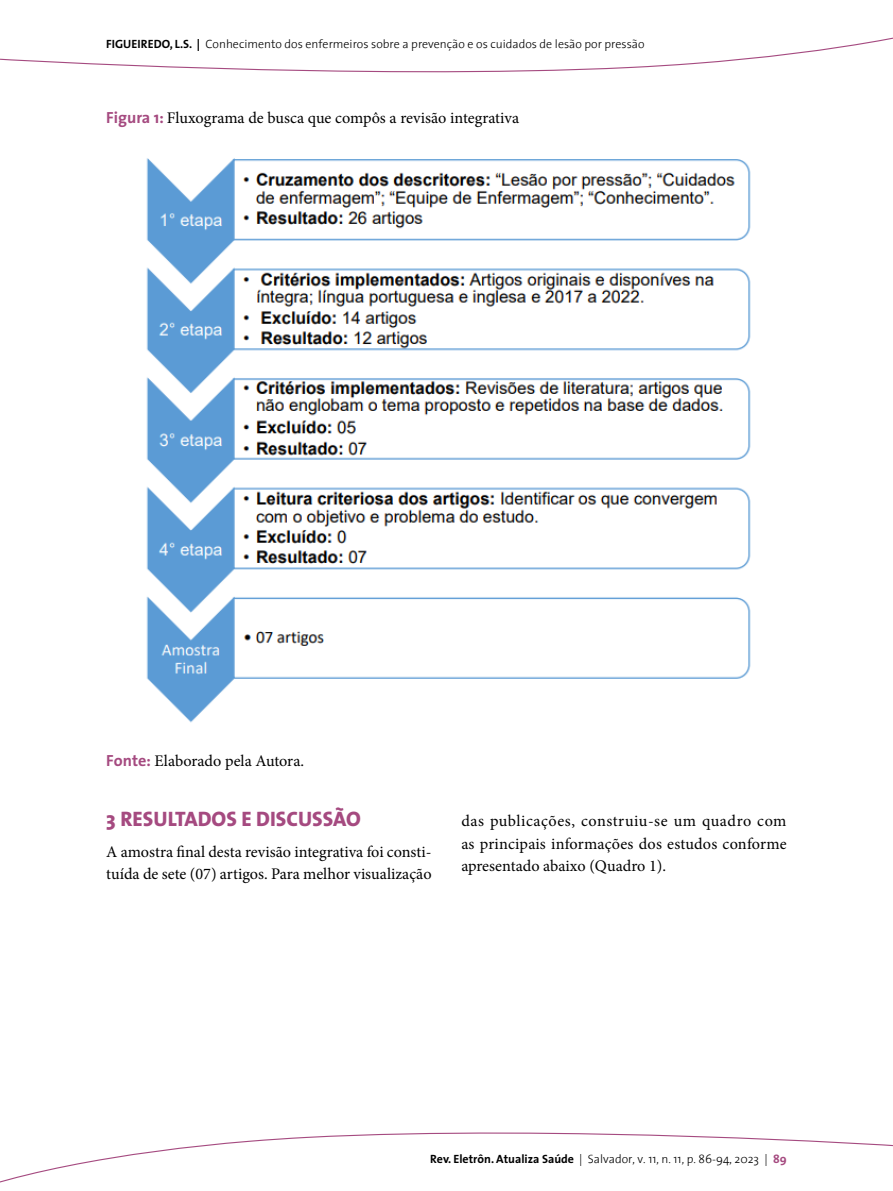
<style>
.page{position:relative;width:893px;height:1191px;background:#fff}
.page>*{position:absolute;margin:0;border:0;box-sizing:border-box;transform-origin:0 0}
.t1{font:800 21px "The Sans";color:#a54a80}
.texto{font:16.2px/22.2px "Minion Pro";color:#000}
.legenda{font:16.2px "Minion Pro";color:#000}
.t2{font:300 12px "The Sans 3";color:#000}
.s1{font-family:"The Sans";font-weight:700}
.s2{font-family:"The Sans";font-weight:700;color:#a54a80}
</style>
<div class="page">
<svg style="left:0;top:1132px;width:893px;height:51px"></svg>
<svg style="left:0;top:37px;width:893px;height:36px"></svg>
<img style="left:146px;top:158px;width:605px;height:565px">
<p class="t2" style="left:106px;top:34px;width:540px"><span class="s1">FIGUEIREDO, L.S. |</span> Conhecimento dos enfermeiros sobre a prevenção e os cuidados de lesão por pressão</p>
<p class="legenda" style="left:106px;top:107px;width:414px"><span class="s2">Figura 1:</span> Fluxograma de busca que compôs a revisão integrativa</p>
<p class="legenda" style="left:106px;top:750px;width:199px"><span class="s2">Fonte:</span> Elaborado pela Autora.</p>
<p class="t1" style="left:106px;top:801px;width:256px">3 RESULTADOS E DISCUSSÃO</p>
<p class="texto" style="left:106px;top:840px;width:327px">A amostra final desta revisão integrativa foi consti&shy;tuída de sete (07) artigos. Para melhor visualização</p>
<p class="texto" style="left:461px;top:810px;width:327px;text-align:justify">das publicações, construiu-se um quadro com as principais informações dos estudos conforme apresentado abaixo (Quadro 1).</p>
<p class="t2" style="left:430px;top:1148px;width:358px"><span class="s1">Rev. Eletrôn. Atualiza Saúde</span> | Salvador, v. 11, n. 11, p. 86-94, 2023 | <span class="s2">89</span></p>
</div>
